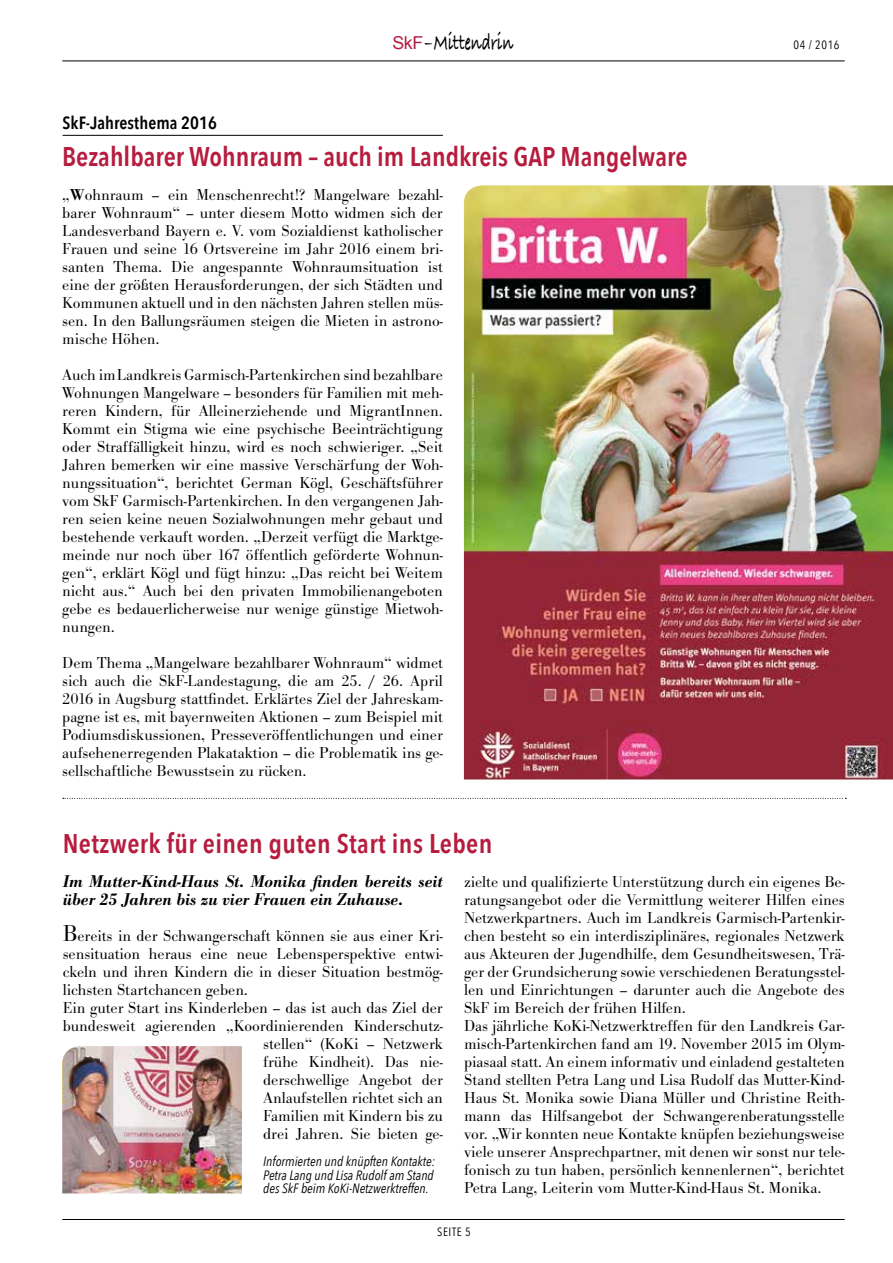
<style>
.page{position:relative;width:893px;height:1263px;background:#fff}
.page>*{position:absolute;margin:0;border:0;box-sizing:border-box;transform-origin:0 0}
.t1{font:600 27px "Avenir Next Condensed";color:#b61c3e}
.t2{font:24.3px "Bradley Hand ITCTT Bold";color:#000;scale:.67 1}
.t3{font:italic 600 17.7px/18px "Bodoni Antiqua T";color:#000}
.t4{font:600 17.7px "Avenir Next Condensed";letter-spacing:.005em;color:#000}
.t5{font:300 16.5px/18px "Bodoni Antiqua T";color:#000;text-align:justify}
.t6{font:italic 13.5px/13.5px "Avenir Next Condensed";color:#000;text-align:justify}
.t7{font:12px "Avenir Next Condensed";letter-spacing:.05em;color:#000}
.s1{font-family:"Arial";font-size:17.85px;color:#b61c3e}
.s2{font-weight:600}
.s3{font-size:24px}
</style>
<div class="page">
<hr style="left:62px;top:61px;width:783px;height:1px;background:#000">
<hr style="left:62px;top:1219px;width:783px;height:1px;background:#000">
<img style="left:464px;top:185px;width:429px;height:594px">
<hr style="left:63px;top:135px;width:380px;height:1px;background:#000">
<svg style="left:63px;top:798px;width:783px;height:1px"></svg>
<img style="left:62px;top:1046px;width:180px;height:147px">
<p class="t4" style="left:63px;top:112px;width:156px">SkF-Jahresthema 2016</p>
<h2 class="t2" style="left:392px;top:23px;width:182px"><span class="s1">SkF</span>– Mittendrin</h2>
<h1 class="t1" style="left:62px;top:140px;width:627px">Bezahlbarer Wohnraum – auch im Landkreis GAP Mangelware</h1>
<p class="t5" style="left:62px;top:186px;width:382px">„<span class="s2">W</span>ohnraum – ein Menschenrecht!? Mangelware bezahl&shy;barer Wohnraum“ – unter diesem Motto widmen sich der Landesverband Bayern e. V. vom Sozialdienst katholischer Frauen und seine 16 Ortsvereine im Jahr 2016 einem bri&shy;santen Thema. Die angespannte Wohnraumsituation ist eine der größten Herausforderungen, der sich Städten und Kommunen aktuell und in den nächsten Jahren stellen müs&shy;sen. In den Ballungsräumen steigen die Mieten in astrono&shy;mische Höhen.</p>
<p class="t5" style="left:62px;top:366px;width:382px">Auch im Landkreis Garmisch-Partenkirchen sind bezahlbare Wohnungen Mangelware – besonders für Familien mit meh&shy;reren Kindern, für Alleinerziehende und MigrantInnen.<br>Kommt ein Stigma wie eine psychische Beeinträchtigung oder Straffälligkeit hinzu, wird es noch schwieriger. „Seit Jahren bemerken wir eine massive Verschärfung der Woh&shy;nungssituation“, berichtet German Kögl, Geschäftsführer vom SkF Garmisch-Partenkirchen. In den vergangenen Jah&shy;ren seien keine neuen Sozialwohnungen mehr gebaut und bestehende verkauft worden. „Derzeit verfügt die Marktge&shy;meinde nur noch über 167 öffentlich geförderte Wohnun&shy;gen“, erklärt Kögl und fügt hinzu: „Das reicht bei Weitem nicht aus.“ Auch bei den privaten Immobilienangeboten gebe es bedauerlicherweise nur wenige günstige Mietwoh&shy;nungen.</p>
<p class="t5" style="left:62px;top:654px;width:382px">Dem Thema „Mangelware bezahlbarer Wohnraum“ widmet sich auch die SkF-Landestagung, die am 25. / 26. April 2016 in Augsburg stattfindet. Erklärtes Ziel der Jahreskam&shy;pagne ist es, mit bayernweiten Aktionen – zum Beispiel mit Podiumsdiskussionen, Presseveröffentlichungen und einer aufsehenerregenden Plakataktion – die Problematik ins ge&shy;sellschaftliche Bewusstsein zu rücken.</p>
<h1 class="t1" style="left:63px;top:827px;width:431px">Netzwerk für einen guten Start ins Leben</h1>
<p class="t7" style="left:793px;top:37px;width:48px">04 / 2016</p>
<p class="t3" style="left:63px;top:872px;width:382px">Im Mutter-Kind-Haus St. Monika finden bereits seit über 25 Jahren bis zu vier Frauen ein Zuhause.</p>
<p class="t5" style="left:63px;top:927px;width:382px"><span class="s3">B</span>ereits in der Schwangerschaft können sie aus einer Kri-</p>
<p class="t5" style="left:63px;top:945px;width:382px">sensituation heraus eine neue Lebensperspektive entwi-</p>
<p class="t5" style="left:63px;top:963px;width:382px">ckeln und ihren Kindern die in dieser Situation bestmög-</p>
<p class="t5" style="left:63px;top:981px;width:187px">lichsten Startchancen geben.</p>
<p class="t5" style="left:63px;top:999px;width:382px">Ein guter Start ins Kinderleben – das ist auch das Ziel der</p>
<p class="t5" style="left:63px;top:1017px;width:382px">bundesweit agierenden „Koordinierenden Kinderschutz-</p>
<p class="t5" style="left:263px;top:1035px;width:181px">stellen“ (KoKi – Netzwerk</p>
<p class="t5" style="left:263px;top:1053px;width:181px">frühe Kindheit). Das nie-</p>
<p class="t5" style="left:263px;top:1071px;width:181px">derschwellige Angebot der</p>
<p class="t5" style="left:263px;top:1089px;width:181px">Anlaufstellen richtet sich an</p>
<p class="t5" style="left:263px;top:1107px;width:181px">Familien mit Kindern bis zu</p>
<p class="t5" style="left:263px;top:1125px;width:181px">drei Jahren. Sie bieten ge-</p>
<p class="t6" style="left:263px;top:1154px;width:174px">Informierten und knüpften Kontakte:<br>Petra Lang und Lisa Rudolf am Stand des SkF beim KoKi-Netzwerktreffen.</p>
<p class="t5" style="left:464px;top:873px;width:382px;text-align:left">zielte und qualifizierte Unterstützung durch ein eigenes Be&shy;ratungsangebot oder die Vermittlung weiterer Hilfen eines Netzwerkpartners. Auch im Landkreis Garmisch-Partenkir&shy;chen besteht so ein interdisziplinäres, regionales Netzwerk aus Akteuren der Jugendhilfe, dem Gesundheitswesen, Trä&shy;ger der Grundsicherung sowie verschiedenen Beratungsstel&shy;len und Einrichtungen – darunter auch die Angebote des SkF im Bereich der frühen Hilfen.<br>Das jährliche KoKi-Netzwerktreffen für den Landkreis Gar&shy;misch-Partenkirchen fand am 19. November 2015 im Olym&shy;piasaal statt. An einem informativ und einladend gestalteten Stand stellten Petra Lang und Lisa Rudolf das Mutter-Kind-Haus St. Monika sowie Diana Müller und Christine Reith&shy;mann das Hilfsangebot der Schwangerenberatungsstelle vor. „Wir konnten neue Kontakte knüpfen beziehungsweise viele unserer Ansprechpartner, mit denen wir sonst nur tele&shy;fonisch zu tun haben, persönlich kennenlernen“, berichtet Petra Lang, Leiterin vom Mutter-Kind-Haus St. Monika.</p>
<p class="t7" style="left:437px;top:1224px;width:35px">SEITE 5</p>
</div>
